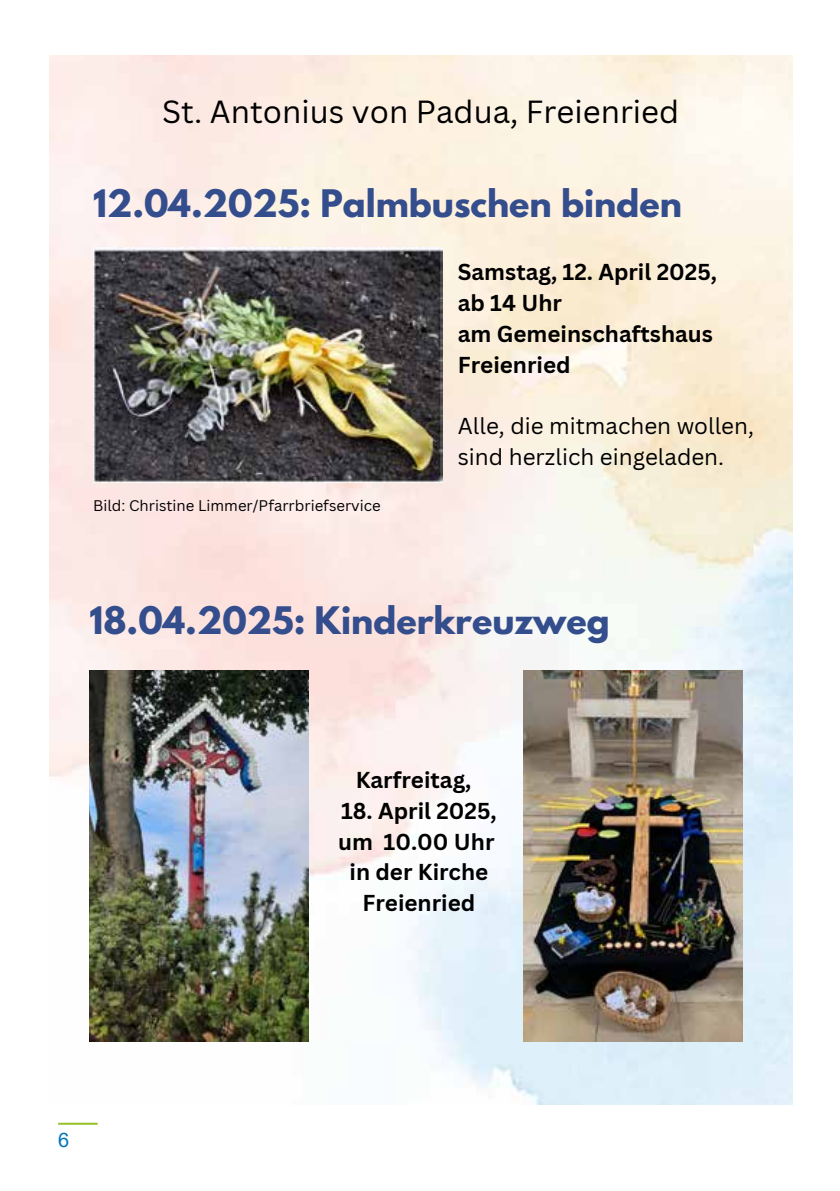
<style>
.page{position:relative;width:840px;height:1191px;background:#fff}
.page>*{position:absolute;margin:0;border:0;box-sizing:border-box;transform-origin:0 0}
.t1{font:700 33.6px "League Spartan";color:#344d8d}
.t2{font:31.2px "Canva Sans";color:#000}
.t3{font:700 22.4px/30.8px "Canva Sans";color:#000}
.t4{font:22.4px/30.8px "Canva Sans";color:#000}
.t5{font:20px "Arial";color:#0276b7}
.t6{font:15px "Canva Sans";color:#000}
</style>
<div class="page">
<hr style="left:58px;top:1122px;width:40px;height:2px;background:#95c123">
<img style="left:50px;top:56px;width:741px;height:1048px">
<img style="left:523px;top:670px;width:219px;height:371px">
<img style="left:93px;top:248px;width:349px;height:234px">
<img style="left:90px;top:670px;width:218px;height:371px">
<h2 class="t2" style="left:162px;top:93px;width:518px">St. Antonius von Padua, Freienried</h2>
<h1 class="t1" style="left:93px;top:177px;width:590px">12.04.2025: Palmbuschen binden</h1>
<p class="t3" style="left:457px;top:257px;width:261px">Samstag, 12. April 2025, ab 14 Uhr<br>am Gemeinschaftshaus<br>Freienried</p>
<p class="t6" style="left:93px;top:496px;width:289px">Bild: Christine Limmer/Pfarrbriefservice</p>
<p class="t4" style="left:457px;top:411px;width:297px">Alle, die mitmachen wollen, sind herzlich eingeladen.</p>
<h1 class="t1" style="left:90px;top:594px;width:521px">18.04.2025: Kinderkreuzweg</h1>
<p class="t3" style="left:355px;top:765px;width:117px">Karfreitag,</p>
<p class="t3" style="left:338px;top:795px;width:160px;text-align:center">18. April 2025, um 10.00 Uhr in der Kirche<br>Freienried</p>
<p class="t5" style="left:58px;top:1126px;width:13px">6</p>
</div>
